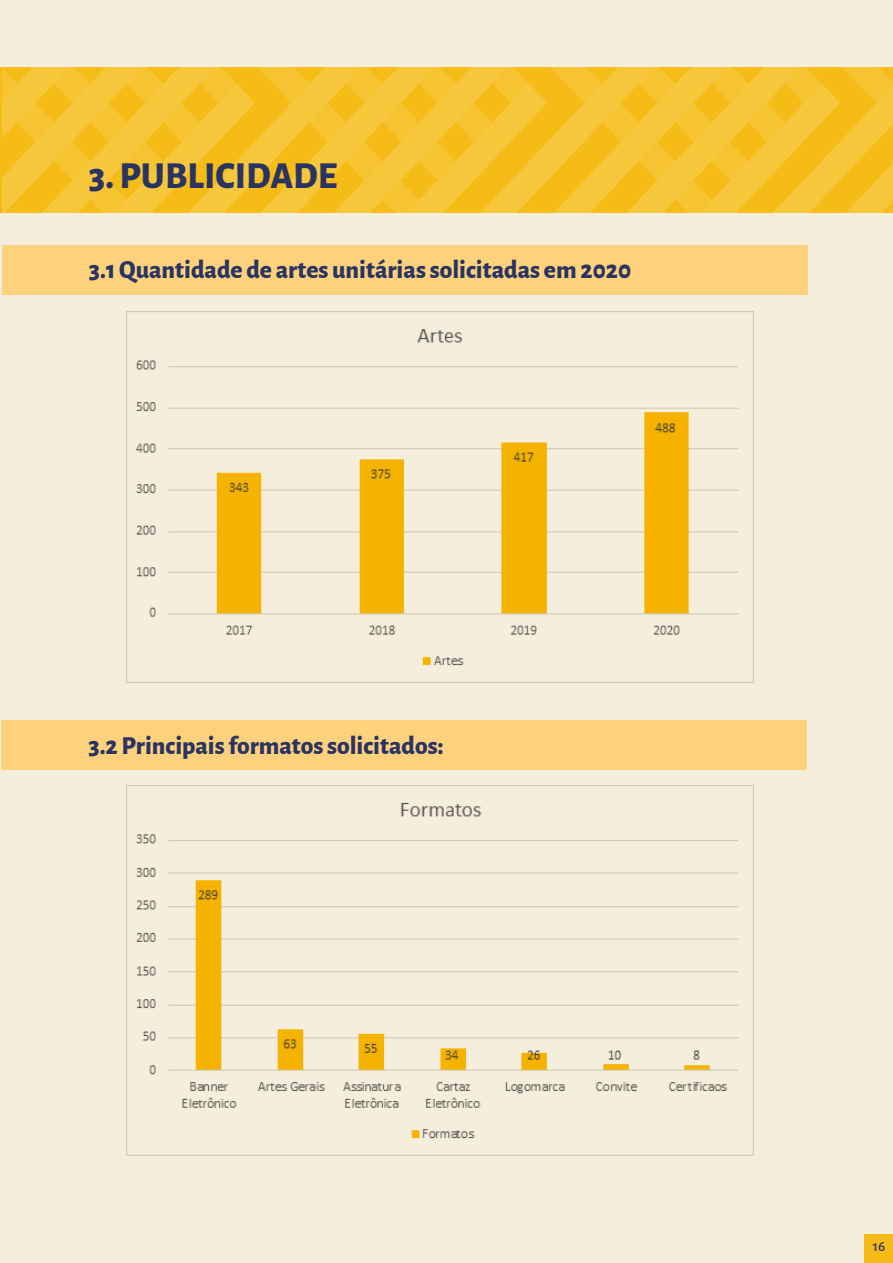
<style>
.page{position:relative;width:893px;height:1263px;background:#f5eedc}
.page>*{position:absolute;margin:0;border:0;box-sizing:border-box;transform-origin:0 0}
.t1{font:800 37.5px "Alegreya Sans";color:#293462}
.t2{font:800 25.5px "Alegreya Sans";color:#293462}
.t3{font:500 15.15px "Alegreya Sans";color:#293462}
</style>
<div class="page">
<svg style="left:3px;top:68px;width:890px;height:145px;background:#f5c12c"></svg>
<img style="left:126px;top:312px;width:627px;height:370px">
<img style="left:126px;top:785px;width:627px;height:370px">
<div style="left:3px;top:246px;width:804px;height:49px;background:#fed17d"></div>
<div style="left:1px;top:720px;width:805px;height:50px;background:#fed17d"></div>
<div style="left:865px;top:1234px;width:28px;height:29px;background:#f5bc17"></div>
<h1 class="t1" style="left:89px;top:148px;width:250px">3. PUBLICIDADE</h1>
<p class="t2" style="left:89px;top:251px;width:544px">3.1 Quantidade de artes unitárias solicitadas em 2020</p>
<p class="t2" style="left:88px;top:726px;width:357px">3.2 Principais formatos solicitados:</p>
<p class="t3" style="left:873px;top:1236px;width:14px">16</p>
</div>
